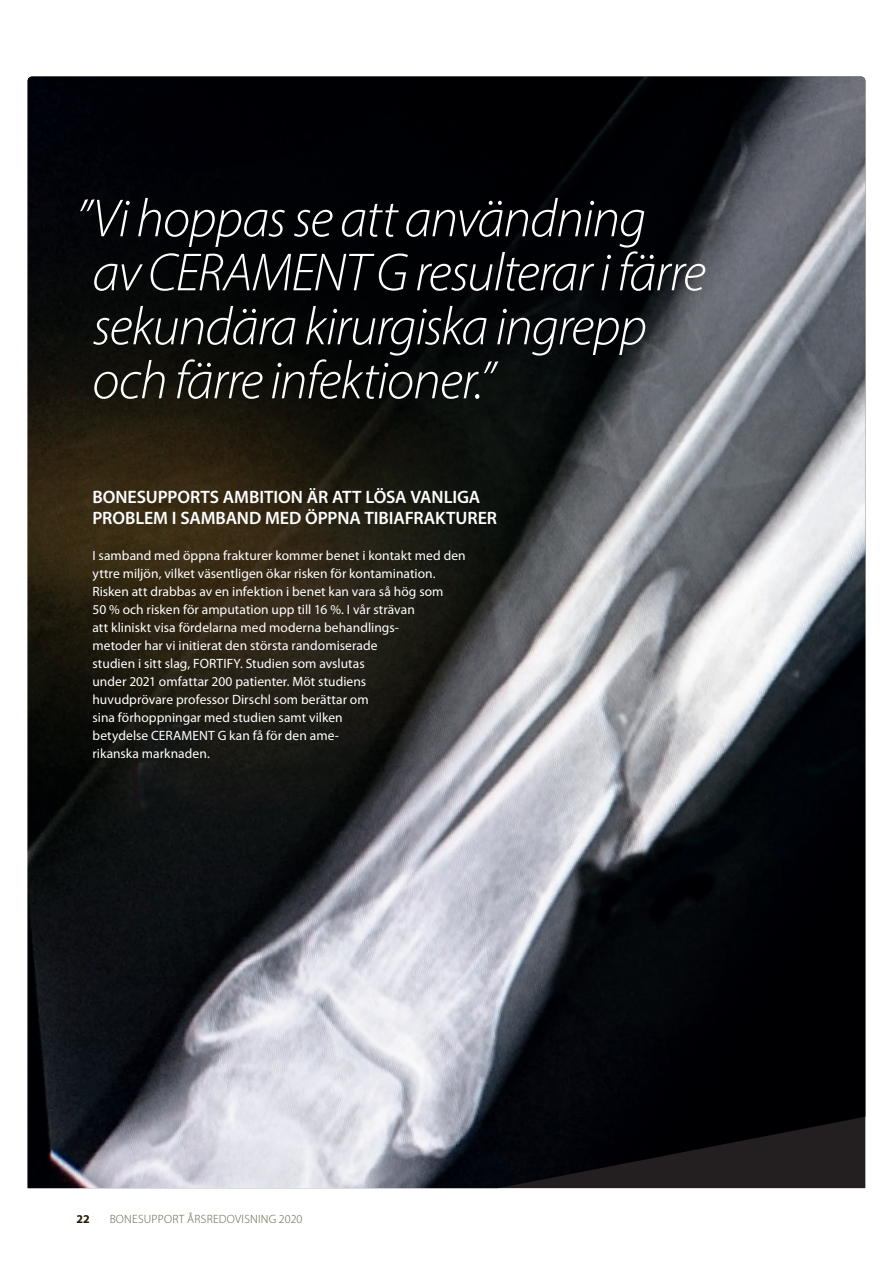
<style>
.page{position:relative;width:893px;height:1263px;background:#fff}
.page>*{position:absolute;margin:0;border:0;box-sizing:border-box;transform-origin:0 0}
.t1{font:italic 300 54px/54px "Myriad Pro";letter-spacing:-.02em;color:#fff}
.t2{font:600 18px/21.6px "Myriad Pro";letter-spacing:-.005em;color:#fff}
.t3{font:13.5px/18px "Myriad Pro";letter-spacing:.005em;color:#fff}
.t4{font:300 12px "Myriad Pro";letter-spacing:.02em;color:#665c44}
.t5{font:700 12px "Myriad Pro";color:#251a05}
</style>
<div class="page">
<img style="left:28px;top:77px;width:837px;height:1111px">
<h1 class="t1" style="left:77px;top:191px;width:631px">”Vi hoppas se att användning av CERAMENT G resulterar i färre sekundära kirurgiska ingrepp och färre infektioner.”</h1>
<h2 class="t2" style="left:92px;top:485px;width:406px">BONESUPPORTS AMBITION ÄR ATT LÖSA VANLIGA<br>PROBLEM I SAMBAND MED ÖPPNA TIBIAFRAKTURER</h2>
<p class="t3" style="left:92px;top:546px;width:375px">I samband med öppna frakturer kommer benet i kontakt med den yttre miljön, vilket väsentligen ökar risken för kontamination.<br>Risken att drabbas av en infektion i benet kan vara så hög som<br>50 % och risken för amputation upp till 16 %. I vår strävan<br>att kliniskt visa fördelarna med moderna behandlings-<br>metoder har vi initierat den största randomiserade<br>studien i sitt slag, FORTIFY. Studien som avslutas<br>under 2021 omfattar 200 patienter. Möt studiens<br>huvudprövare professor Dirschl som berättar om<br>sina förhoppningar med studien samt vilken<br>betydelse CERAMENT G kan få för den ame-<br>rikanska marknaden.</p>
<p class="t5" style="left:77px;top:1211px;width:15px">22</p>
<p class="t4" style="left:110px;top:1212px;width:194px">BONESUPPORT ÅRSREDOVISNING 2020</p>
</div>
